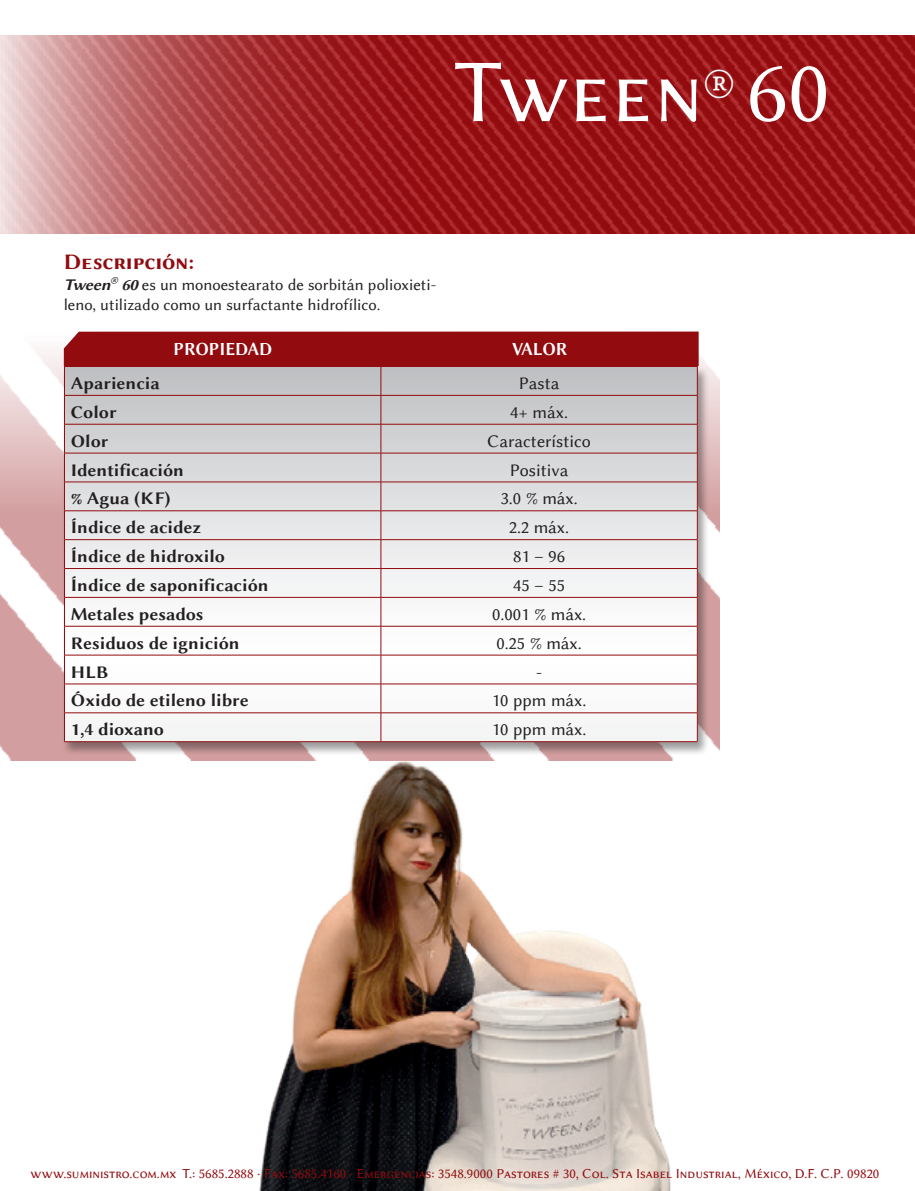
<style>
.page{position:relative;width:915px;height:1191px;background:#fff}
.page>*{position:absolute;margin:0;border:0;box-sizing:border-box;transform-origin:0 0}
.t1{font:90px "Lin Biolinum Capitals";color:#fff}
.t2{font:22.5px "Lin Biolinum Capitals B";color:#910b0f}
.Cuerpo_de_texto{font:18.75px "Lin Biolinum B";letter-spacing:-.01em;color:#fff;scale:.9 1}
.t3{font:18px "Lin Biolinum B";color:#231f20}
.t4{font:18px "Lin Biolinum";color:#231f20}
.t5{font:16.5px/20.2px "Lin Biolinum";color:#231f20}
.t6{font:13.95px "Lin Biolinum Capitals";color:#910b0f}
.s1{font-family:"Lin Biolinum B";font-style:italic}
</style>
<div class="page">
<img style="left:0;top:331px;width:719px;height:429px">
<div style="left:61px;top:365px;width:647px;height:390px;background:#231f20;opacity:.45"></div>
<img style="left:0;top:35px;width:913px;height:199px">
<svg style="left:64px;top:331px;width:634px;height:410px"></svg>
<hr style="left:64px;top:741px;width:317px;height:1px;background:#910b0f">
<hr style="left:381px;top:741px;width:316px;height:1px;background:#910b0f">
<img style="left:250px;top:758px;width:432px;height:433px">
<p class="t1" style="left:453px;top:41px;width:377px">Tween<sup>®</sup> 60</p>
<p class="t2" style="left:64px;top:246px;width:132px">Descripción:</p>
<p class="t5" style="left:64px;top:274px;width:374px"><span class="s1">Tween</span><sup>®</sup> <span class="s1">60</span>es un monoestearato de sorbitán polioxieti&shy;leno, utilizado como un surfactante hidrofílico.</p>
<p class="Cuerpo_de_texto" style="left:173px;top:335px;width:111px">PROPIEDAD</p>
<p class="Cuerpo_de_texto" style="left:512px;top:335px;width:63px">VALOR</p>
<p class="t3" style="left:71px;top:370px;width:90px">Apariencia</p>
<p class="t4" style="left:518px;top:373px;width:42px">Pasta</p>
<p class="t3" style="left:71px;top:399px;width:47px">Color</p>
<p class="t4" style="left:510px;top:402px;width:59px">4+ máx.</p>
<p class="t3" style="left:71px;top:428px;width:39px">Olor</p>
<p class="t4" style="left:487px;top:430px;width:105px">Característico</p>
<p class="t3" style="left:71px;top:457px;width:115px">Identificación</p>
<p class="t4" style="left:509px;top:459px;width:60px">Positiva</p>
<p class="t3" style="left:71px;top:486px;width:101px">% Agua (KF)</p>
<p class="t4" style="left:500px;top:488px;width:79px">3.0 % máx.</p>
<p class="t3" style="left:71px;top:515px;width:132px">Índice de acidez</p>
<p class="t4" style="left:509px;top:517px;width:61px">2.2 máx.</p>
<p class="t3" style="left:71px;top:544px;width:156px">Índice de hidroxilo</p>
<p class="t4" style="left:513px;top:546px;width:54px">81 – 96</p>
<p class="t3" style="left:71px;top:572px;width:199px">Índice de saponificación</p>
<p class="t4" style="left:513px;top:575px;width:54px">45 – 55</p>
<p class="t3" style="left:71px;top:601px;width:134px">Metales pesados</p>
<p class="t4" style="left:492px;top:604px;width:96px">0.001 % máx.</p>
<p class="t3" style="left:71px;top:630px;width:170px">Residuos de ignición</p>
<p class="t4" style="left:496px;top:632px;width:87px">0.25 % máx.</p>
<p class="t3" style="left:71px;top:659px;width:39px">HLB</p>
<p class="t4" style="left:536px;top:661px;width:7px">-</p>
<p class="t3" style="left:71px;top:688px;width:179px">Óxido de etileno libre</p>
<p class="t4" style="left:491px;top:690px;width:96px">10 ppm máx.</p>
<p class="t3" style="left:71px;top:717px;width:95px">1,4 dioxano</p>
<p class="t4" style="left:491px;top:719px;width:96px">10 ppm máx.</p>
<p class="t6" style="left:31px;top:1166px;width:849px">www.suministro.com.mx T.: 5685.2888 · Fax: 5685.4160 · Emergencias: 3548.9000 Pastores # 30, Col. Sta Isabel Industrial, México, D.F. C.P. 09820</p>
</div>
